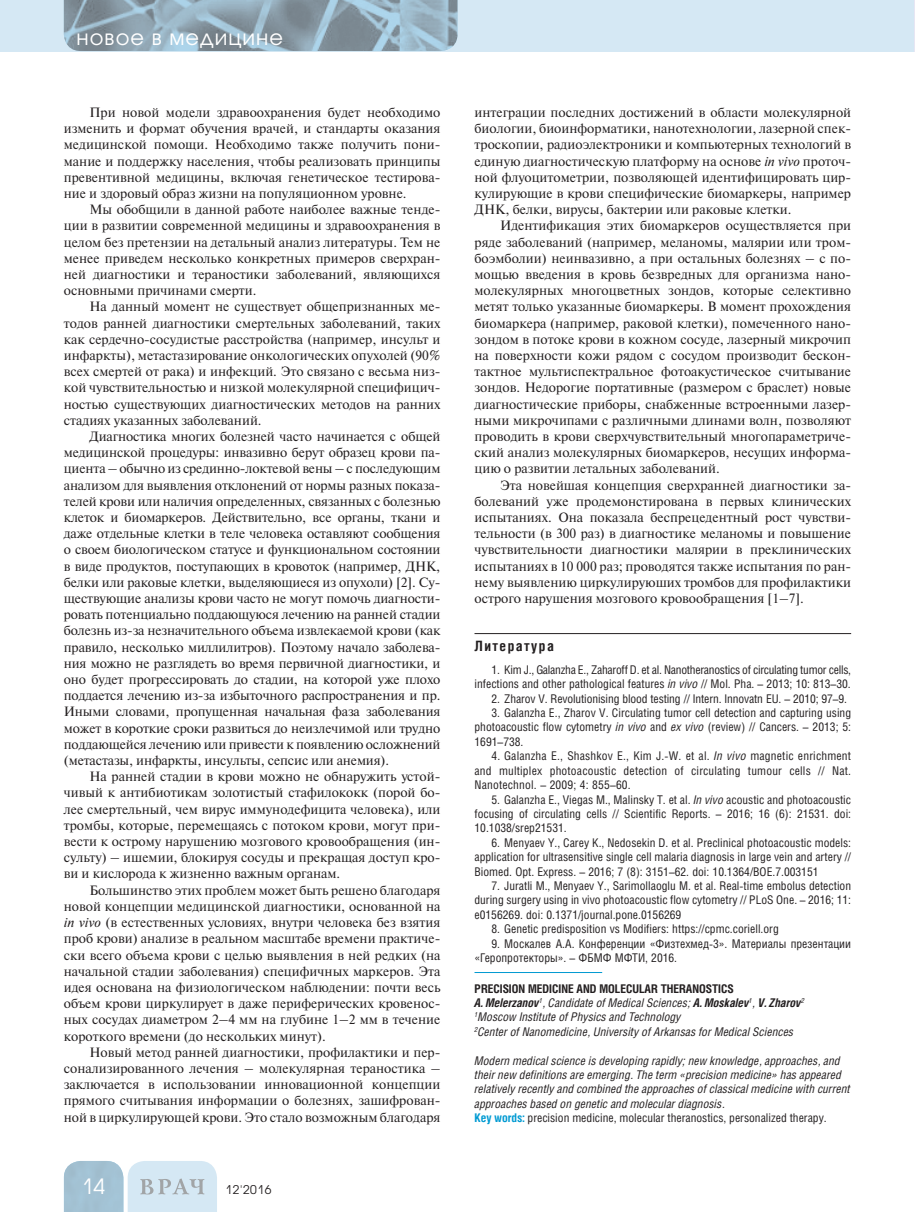
<style>
.page{position:relative;width:915px;height:1212px;background:#fff}
.page>*{position:absolute;margin:0;border:0;box-sizing:border-box;transform-origin:0 0}
.t1{font:21px "Avant Garde Gothic C";letter-spacing:.05em;color:#fff}
.t2{font:700 14.25px "Helios Cond";letter-spacing:.1em;color:#231f20}
.t3{font:13.5px/16.2px "Newton C";color:#231f20;text-align:justify}
.t4{font:12px/14.4px "Helios Cond";color:#231f20;text-align:justify}
.t5{font:italic 12px/14.4px "Helios Cond";color:#231f20}
.t6{font:12px/14.4px "Helios Cond";letter-spacing:-.02em;color:#231f20;text-align:right}
.t7{font:12px "Avant Garde Gothic C";letter-spacing:.05em;color:#231f20}
.s1{font-style:italic}
.s2{font-weight:700;font-style:normal}
.s3{font-weight:700}
.s4{font-weight:700;font-style:normal;color:#009ad2}
.s5{font-style:normal}
</style>
<div class="page">
<div style="left:0;top:0;width:914px;height:51px;background:#d5e8f4"></div>
<svg style="left:64px;top:1161px;width:153px;height:51px;background:#c1d7e4"></svg>
<img style="left:64px;top:0;width:393px;height:51px">
<hr style="left:474px;top:633px;width:376px;height:1px;background:#231f20">
<hr style="left:474px;top:972px;width:128px;height:1px;background:#009ad2">
<h1 class="t1" style="left:77px;top:27px;width:208px">новое в медицине</h1>
<p class="t3" style="left:64px;top:106px;width:378px;text-indent:26px">При новой модели здравоохранения будет необходимо изменить и формат обучения врачей, и стандарты оказания медицинской помощи. Необходимо также получить пони&shy;мание и поддержку населения, чтобы реализовать принципы превентивной медицины, включая генетическое тестирова&shy;ние и здоровый образ жизни на популяционном уровне.</p>
<p class="t3" style="left:64px;top:203px;width:378px;text-indent:26px">Мы обобщили в данной работе наиболее важные тенде&shy;ции в развитии современной медицины и здравоохранения в целом без претензии на детальный анализ литературы. Тем не менее приведем несколько конкретных примеров сверхран&shy;ней диагностики и тераностики заболеваний, являющихся основными причинами смерти.</p>
<p class="t3" style="left:64px;top:300px;width:378px;text-indent:26px">На данный момент не существует общепризнанных ме&shy;тодов ранней диагностики смертельных заболеваний, таких как сердечно-сосудистые расстройства (например, инсульт и инфаркты), метастазирование онкологических опухолей (90% всех смертей от рака) и инфекций. Это связано с весьма низ&shy;кой чувствительностью и низкой молекулярной специфицич&shy;ностью существующих диагностических методов на ранних стадиях указанных заболеваний.</p>
<p class="t3" style="left:64px;top:430px;width:378px;text-indent:26px">Диагностика многих болезней часто начинается с общей медицинской процедуры: инвазивно берут образец крови па&shy;циента – обычно из срединно-локтевой вены – с последующим анализом для выявления отклонений от нормы разных показа&shy;телей крови или наличия определенных, связанных с болезнью клеток и биомаркеров. Действительно, все органы, ткани и даже отдельные клетки в теле человека оставляют сообщения о своем биологическом статусе и функциональном состоянии в виде продуктов, поступающих в кровоток (например, ДНК, белки или раковые клетки, выделяющиеся из опухоли) [2]. Су&shy;ществующие анализы крови часто не могут помочь диагности&shy;ровать потенциально поддающуюся лечению на ранней стадии болезнь из-за незначительного объема извлекаемой крови (как правило, несколько миллилитров). Поэтому начало заболева&shy;ния можно не разглядеть во время первичной диагностики, и оно будет прогрессировать до стадии, на которой уже плохо поддается лечению из-за избыточного распространения и пр.<br>Иными словами, пропущенная начальная фаза заболевания может в короткие сроки развиться до неизлечимой или трудно поддающейся лечению или привести к появлению осложнений (метастазы, инфаркты, инсульты, сепсис или анемия).</p>
<p class="t3" style="left:64px;top:770px;width:378px;text-indent:26px">На ранней стадии в крови можно не обнаружить устой&shy;чивый к антибиотикам золотистый стафилококк (порой бо&shy;лее смертельный, чем вирус иммунодефицита человека), или тромбы, которые, перемещаясь с потоком крови, могут при&shy;вести к острому нарушению мозгового кровообращения (ин&shy;сульту) – ишемии, блокируя сосуды и прекращая доступ кро&shy;ви и кислорода к жизненно важным органам.</p>
<p class="t3" style="left:64px;top:883px;width:378px;text-indent:26px">Большинство этих проблем может быть решено благодаря новой концепции медицинской диагностики, основанной на <span class="s1">in vivo</span> (в естественных условиях, внутри человека без взятия проб крови) анализе в реальном масштабе времени практиче&shy;ски всего объема крови с целью выявления в ней редких (на начальной стадии заболевания) специфичных маркеров. Эта идея основана на физиологическом наблюдении: почти весь объем крови циркулирует в даже периферических кровенос&shy;ных сосудах диаметром 2–4 мм на глубине 1–2 мм в течение короткого времени (до нескольких минут).</p>
<p class="t3" style="left:64px;top:1045px;width:378px;text-indent:26px">Новый метод ранней диагностики, профилактики и пер&shy;сонализированного лечения – молекулярная тераностика – заключается в использовании инновационной концепции прямого считывания информации о болезнях, зашифрован&shy;ной в циркулирующей крови. Это стало возможным благодаря</p>
<h1 class="t1" style="left:82px;top:1177px;width:25px">14</h1>
<p class="t7" style="left:225px;top:1184px;width:47px">12'2016</p>
<p class="t3" style="left:474px;top:106px;width:378px">интеграции последних достижений в области молекулярной биологии, биоинформатики, нанотехнологии, лазерной спек&shy;троскопии, радиоэлектроники и компьютерных технологий в единую диагностическую платформу на основе <span class="s1">in vivo</span> проточ&shy;ной флуоцитометрии, позволяющей идентифицировать цир&shy;кулирующие в крови специфические биомаркеры, например ДНК, белки, вирусы, бактерии или раковые клетки.</p>
<p class="t3" style="left:474px;top:219px;width:378px;text-indent:26px">Идентификация этих биомаркеров осуществляется при ряде заболеваний (например, меланомы, малярии или тром&shy;боэмболии) неинвазивно, а при остальных болезнях – с по&shy;мощью введения в кровь безвредных для организма нано&shy;молекулярных многоцветных зондов, которые селективно метят только указанные биомаркеры. В момент прохождения биомаркера (например, раковой клетки), помеченного нано&shy;зондом в потоке крови в кожном сосуде, лазерный микрочип на поверхности кожи рядом с сосудом производит бескон&shy;тактное мультиспектральное фотоакустическое считывание зондов. Недорогие портативные (размером с браслет) новые диагностические приборы, снабженные встроенными лазер&shy;ными микрочипами с различными длинами волн, позволяют проводить в крови сверхчувствительный многопараметриче&shy;ский анализ молекулярных биомаркеров, несущих информа&shy;цию о развитии летальных заболеваний.</p>
<p class="t3" style="left:474px;top:478px;width:378px;text-indent:26px">Эта новейшая концепция сверхранней диагностики за&shy;болеваний уже продемонстирована в первых клинических испытаниях. Она показала беспрецедентный рост чувстви&shy;тельности (в 300 раз) в диагностике меланомы и повышение чувствительности диагностики малярии в преклинических испытаниях в 10 000 раз; проводятся также испытания по ран&shy;нему выявлению циркулируюших тромбов для профилактики острого нарушения мозгового кровообращения [1–7].</p>
<p class="t2" style="left:474px;top:640px;width:81px">Литература</p>
<p class="t6" style="left:474px;top:664px;width:378px">1. Kim J., Galanzha E., Zaharoff D. et al. Nanotheranostics of circulating tumor cells, infections and other pathological features <span class="s1">in vivo</span> // Mol. Pha. – 2013; 10: 813–30.</p>
<p class="t4" style="left:491px;top:692px;width:357px">2. Zharov V. Revolutionising blood testing // Intern. Innovatn EU. – 2010; 97–9.</p>
<p class="t4" style="left:474px;top:707px;width:378px;text-indent:17px">3. Galanzha E., Zharov V. Circulating tumor cell detection and capturing using photoacoustic flow cytometry <span class="s1">in vivo</span> and <span class="s1">ex vivo</span> (review) // Cancers. – 2013; 5:<br>1691–738.</p>
<p class="t4" style="left:474px;top:750px;width:378px;text-indent:17px">4. Galanzha E., Shashkov E., Kim J.-W. et al. <span class="s1">In vivo</span> magnetic enrichment and multiplex photoacoustic detection of circulating tumour cells // Nat.<br>Nanotechnol. – 2009; 4: 855–60.</p>
<p class="t4" style="left:474px;top:793px;width:378px;text-indent:17px">5. Galanzha E., Viegas M., Malinsky T. et al. <span class="s1">In vivo</span> acoustic and photoacoustic focusing of circulating cells // Scientific Reports. – 2016; 16 (6): 21531. doi:<br>10.1038/srep21531.</p>
<p class="t4" style="left:474px;top:836px;width:378px;text-indent:17px">6. Menyaev Y., Carey K., Nedosekin D. et al. Preclinical photoacoustic models: application for ultrasensitive single cell malaria diagnosis in large vein and artery // Biomed. Opt. Express. – 2016; 7 (8): 3151–62. doi: 10.1364/BOE.7.003151</p>
<p class="t4" style="left:474px;top:880px;width:378px;text-indent:17px">7. Juratli M., Menyaev Y., Sarimollaoglu M. et al. Real-time embolus detection during surgery using in vivo photoacoustic flow cytometry // PLoS One. – 2016; 11: e0156269. doi: 0.1371/journal.pone.0156269</p>
<p class="t4" style="left:491px;top:923px;width:289px">8. Genetic predisposition vs Modifiers: https://cpmc.coriell.org</p>
<p class="t4" style="left:474px;top:937px;width:378px;text-indent:17px">9. Москалев А.А. Конференции «Физтехмед-3». Материалы презентации «Геропротекторы». – ФБМФ МФТИ, 2016.</p>
<p class="t5" style="left:474px;top:982px;width:331px"><span class="s2">PRECISION MEDICINE AND MOLECULAR THERANOSTICS<br></span><span class="s3">A. Melerzanov</span><sup>1</sup>, Candidate of Medical Sciences; <span class="s3">A. Moskalev</span><sup>1</sup>, <span class="s3">V. Zharov</span><sup>2<br>1</sup>Moscow Institute of Physics and Technology<br><sup>2</sup>Center of Nanomedicine, University of Arkansas for Medical Sciences</p>
<p class="t5" style="left:474px;top:1054px;width:377px">Modern medical science is developing rapidly; new knowledge, approaches, and their new definitions are emerging. The term «precision medicine» has appeared relatively recently and combined the approaches of classical medicine with current approaches based on genetic and molecular diagnosis.<br><span class="s4">Key words:</span> <span class="s5">precision medicine, molecular theranostics, personalized therapy.</span></p>
</div>
